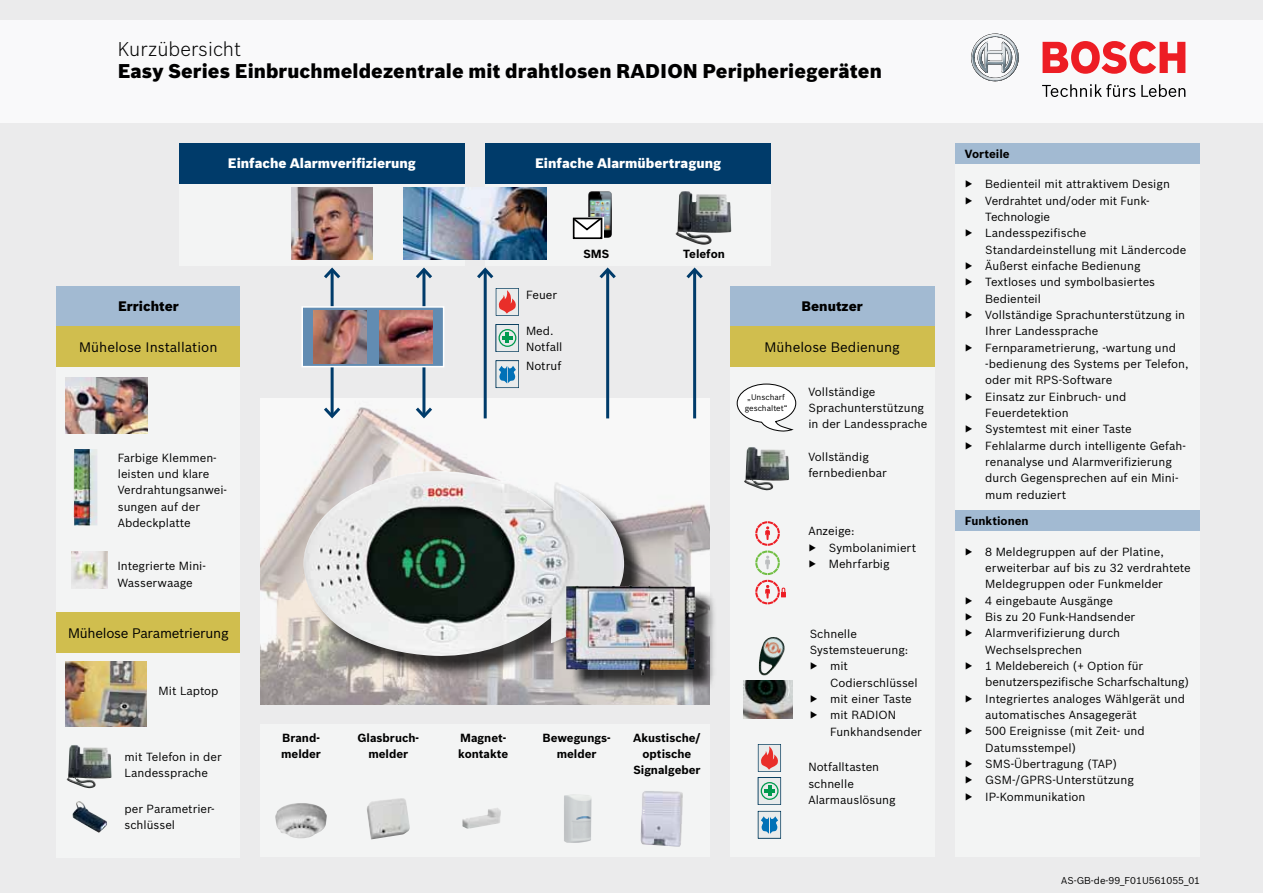
<style>
.page{position:relative;width:1263px;height:893px;background:#ebebec}
.page>*{position:absolute;margin:0;border:0;box-sizing:border-box;transform-origin:0 0}
.t1{font:900 19.5px "Bosch Sans";letter-spacing:.005em;color:#000}
.t2{font:300 19.5px "Bosch Sans";letter-spacing:.005em;color:#000}
.t3{font:900 13.5px "Bosch Sans";color:#fff}
.t4{font:13.5px "Bosch Sans";color:#000}
.t5{font:13.5px "Bosch Sans";letter-spacing:-.02em;color:#000}
.t6{font:900 13.5px "Bosch Sans";color:#000}
.t7{font:11.55px/16.4px "Bosch Sans";color:#000}
.t8{font:700 11.55px/16.4px "Bosch Sans";color:#000;text-align:center}
.t9{font:9.75px "Bosch Sans";color:#000}
.t10{font:7.95px/10.5px "Bosch Sans";color:#000;text-align:center}
</style>
<div class="page">
<div style="left:0;top:20px;width:1263px;height:102px;background:#fff"></div>
<div style="left:57px;top:286px;width:183px;height:41px;background:#a2bad2"></div>
<div style="left:57px;top:327px;width:183px;height:40px;background:#d0be4e"></div>
<div style="left:57px;top:612px;width:183px;height:41px;background:#d0be4e"></div>
<div style="left:57px;top:367px;width:183px;height:245px;background:#f3f4f4"></div>
<div style="left:57px;top:653px;width:183px;height:204px;background:#f3f4f4"></div>
<div style="left:730px;top:367px;width:204px;height:490px;background:#f3f4f4"></div>
<div style="left:730px;top:286px;width:204px;height:41px;background:#a2bad2"></div>
<div style="left:730px;top:327px;width:204px;height:40px;background:#d0be4e"></div>
<div style="left:261px;top:725px;width:449px;height:132px;background:#f3f4f4"></div>
<div style="left:179px;top:184px;width:286px;height:81px;background:#f3f4f4"></div>
<div style="left:485px;top:184px;width:286px;height:81px;background:#f3f4f4"></div>
<img style="left:261px;top:398px;width:449px;height:306px">
<div style="left:307px;top:475px;width:339px;height:203px;background:#000;opacity:.75"></div>
<img style="left:298px;top:471px;width:326px;height:187px">
<div style="left:569px;top:590px;width:148px;height:107px;background:#000;opacity:.75"></div>
<img style="left:566px;top:585px;width:130px;height:90px">
<svg style="left:496px;top:288px;width:23px;height:28px"></svg>
<svg style="left:496px;top:324px;width:23px;height:28px"></svg>
<svg style="left:496px;top:360px;width:23px;height:28px"></svg>
<svg style="left:737px;top:384px;width:59px;height:47px"></svg>
<svg style="left:758px;top:744px;width:23px;height:61px"></svg>
<svg style="left:758px;top:811px;width:23px;height:27px"></svg>
<img style="left:759px;top:637px;width:26px;height:39px">
<svg style="left:755px;top:521px;width:31px;height:83px"></svg>
<img style="left:743px;top:681px;width:49px;height:38px">
<img style="left:72px;top:551px;width:36px;height:37px">
<img style="left:74px;top:449px;width:23px;height:76px">
<img style="left:65px;top:661px;width:82px;height:66px">
<img style="left:72px;top:801px;width:35px;height:32px">
<img style="left:404px;top:187px;width:142px;height:73px">
<img style="left:291px;top:187px;width:82px;height:73px">
<img style="left:588px;top:191px;width:24px;height:47px">
<svg style="left:572px;top:217px;width:31px;height:23px"></svg>
<svg style="left:573px;top:218px;width:29px;height:21px"></svg>
<hr style="left:331px;top:270px;width:3px;height:146px;background:#003b6a">
<svg style="left:324px;top:267px;width:17px;height:15px"></svg>
<svg style="left:321px;top:404px;width:22px;height:17px"></svg>
<hr style="left:422px;top:270px;width:3px;height:146px;background:#003b6a">
<svg style="left:415px;top:267px;width:17px;height:15px"></svg>
<svg style="left:413px;top:404px;width:22px;height:17px"></svg>
<div style="left:301px;top:306px;width:143px;height:61px;background:#628cb2;border:2px solid #fff"></div>
<hr style="left:484px;top:270px;width:3px;height:148px;background:#003b6a">
<svg style="left:477px;top:267px;width:17px;height:15px"></svg>
<hr style="left:606px;top:270px;width:3px;height:148px;background:#003b6a">
<svg style="left:599px;top:267px;width:17px;height:15px"></svg>
<hr style="left:693px;top:270px;width:3px;height:148px;background:#003b6a">
<svg style="left:686px;top:267px;width:17px;height:15px"></svg>
<img style="left:313px;top:310px;width:53px;height:53px">
<img style="left:380px;top:310px;width:53px;height:53px">
<img style="left:65px;top:377px;width:82px;height:57px">
<img style="left:275px;top:803px;width:52px;height:35px">
<img style="left:367px;top:798px;width:43px;height:41px">
<img style="left:640px;top:791px;width:43px;height:55px">
<img style="left:462px;top:808px;width:39px;height:21px">
<img style="left:564px;top:794px;width:27px;height:49px">
<img style="left:66px;top:745px;width:46px;height:43px">
<img style="left:744px;top:447px;width:45px;height:43px">
<img style="left:675px;top:191px;width:37px;height:54px">
<div style="left:179px;top:143px;width:286px;height:41px;background:#003b6a"></div>
<div style="left:485px;top:143px;width:286px;height:41px;background:#003b6a"></div>
<div style="left:955px;top:163px;width:244px;height:347px;background:#f3f4f4"></div>
<div style="left:955px;top:531px;width:244px;height:326px;background:#f3f4f4"></div>
<div style="left:955px;top:143px;width:244px;height:20px;background:#a2bad2"></div>
<div style="left:955px;top:510px;width:244px;height:21px;background:#a2bad2"></div>
<svg style="left:971px;top:34px;width:48px;height:47px"></svg>
<svg style="left:1042px;top:84px;width:93px;height:13px"></svg>
<svg style="left:1141px;top:84px;width:44px;height:13px"></svg>
<svg style="left:1042px;top:41px;width:143px;height:33px"></svg>
<h1 class="t2" style="left:118px;top:35px;width:125px">Kurzübersicht</h1>
<h1 class="t1" style="left:118px;top:56px;width:765px">Easy Series Einbruchmeldezentrale mit drahtlosen RADION Peripheriegeräten</h1>
<p class="t3" style="left:228px;top:153px;width:190px">Einfache Alarmverifizierung</p>
<p class="t3" style="left:535px;top:153px;width:187px">Einfache Alarmübertragung</p>
<p class="t6" style="left:118px;top:296px;width:62px">Errichter</p>
<p class="t4" style="left:79px;top:337px;width:140px">Mühelose Installation</p>
<p class="t7" style="left:118px;top:449px;width:111px">Farbige Klemmen&shy;leisten und klare<br>Verdrahtungsanwei&shy;sungen auf der<br>Abdeckplatte</p>
<p class="t7" style="left:117px;top:557px;width:90px">Integrierte Mini-<br>Wasserwaage</p>
<p class="t5" style="left:68px;top:623px;width:162px">Mühelose Parametrierung</p>
<p class="t7" style="left:159px;top:682px;width:61px">Mit Laptop</p>
<p class="t7" style="left:125px;top:747px;width:99px">mit Telefon in der<br>Landessprache</p>
<p class="t7" style="left:125px;top:800px;width:92px">per Parametrier&shy;schlüssel</p>
<p class="t7" style="left:526px;top:286px;width:33px">Feuer</p>
<p class="t7" style="left:526px;top:322px;width:38px">Med.<br>Notfall</p>
<p class="t7" style="left:526px;top:357px;width:37px">Notruf</p>
<p class="t8" style="left:583px;top:245px;width:27px">SMS</p>
<p class="t8" style="left:683px;top:245px;width:43px">Telefon</p>
<p class="t6" style="left:801px;top:296px;width:63px">Benutzer</p>
<p class="t4" style="left:765px;top:337px;width:137px">Mühelose Bedienung</p>
<p class="t10" style="left:745px;top:392px;width:44px">„Unscharf geschaltet“</p>
<p class="t7" style="left:808px;top:382px;width:121px">Vollständige<br>Sprachunterstützung in der Landessprache</p>
<p class="t7" style="left:808px;top:448px;width:80px">Vollständig fernbedienbar</p>
<p class="t7" style="left:808px;top:522px;width:109px">Anzeige:<br>▶ Symbolanimiert ▶ Mehrfarbig</p>
<p class="t8" style="left:281px;top:728px;width:41px;text-align:left">Brand&shy;melder</p>
<p class="t8" style="left:358px;top:728px;width:63px">Glasbruch&shy;melder</p>
<p class="t8" style="left:458px;top:728px;width:52px;text-align:left">Magnet&shy;kontakte</p>
<p class="t8" style="left:543px;top:728px;width:70px">Bewegungs&shy;melder</p>
<p class="t8" style="left:633px;top:728px;width:69px">Akustische/ optische<br>Signalgeber</p>
<p class="t7" style="left:810px;top:625px;width:100px">Schnelle<br>Systemsteuerung: ▶ mit</p>
<p class="t7" style="left:810px;top:674px;width:110px;text-indent:20px">Codierschlüssel ▶ mit einer Taste ▶ mit RADION</p>
<p class="t7" style="left:830px;top:723px;width:93px">Funkhandsender</p>
<p class="t7" style="left:808px;top:758px;width:89px">Notfalltasten schnelle<br>Alarmauslösung</p>
<p class="t8" style="left:965px;top:145px;width:46px">Vorteile</p>
<p class="t7" style="left:965px;top:175px;width:207px">▶ Bedienteil mit attraktivem Design</p>
<p class="t7" style="left:965px;top:191px;width:186px">▶ Verdrahtet und/oder mit Funk-</p>
<p class="t7" style="left:985px;top:208px;width:66px">Technologie</p>
<p class="t7" style="left:965px;top:224px;width:123px">▶ Landesspezifische</p>
<p class="t7" style="left:985px;top:240px;width:203px">Standardeinstellung mit Ländercode</p>
<p class="t7" style="left:965px;top:257px;width:177px">▶ Äußerst einfache Bedienung</p>
<p class="t7" style="left:965px;top:273px;width:192px">▶ Textloses und symbolbasiertes</p>
<p class="t7" style="left:985px;top:289px;width:57px">Bedienteil</p>
<p class="t7" style="left:965px;top:306px;width:222px">▶ Vollständige Sprachunterstützung in</p>
<p class="t7" style="left:985px;top:322px;width:115px">Ihrer Landessprache</p>
<p class="t7" style="left:965px;top:338px;width:213px">▶ Fernparametrierung, -wartung und</p>
<p class="t7" style="left:985px;top:355px;width:205px">-bedienung des Systems per Telefon,</p>
<p class="t7" style="left:985px;top:371px;width:129px">oder mit RPS-Software</p>
<p class="t7" style="left:965px;top:387px;width:163px">▶ Einsatz zur Einbruch- und</p>
<p class="t7" style="left:985px;top:404px;width:85px">Feuerdetektion</p>
<p class="t7" style="left:965px;top:420px;width:168px">▶ Systemtest mit einer Taste</p>
<p class="t7" style="left:965px;top:436px;width:223px">▶ Fehlalarme durch intelligente Gefah-</p>
<p class="t7" style="left:985px;top:453px;width:188px">renanalyse und Alarmverifizierung</p>
<p class="t7" style="left:985px;top:469px;width:195px">durch Gegensprechen auf ein Mini-</p>
<p class="t7" style="left:985px;top:485px;width:83px">mum reduziert</p>
<p class="t8" style="left:965px;top:512px;width:65px">Funktionen</p>
<p class="t7" style="left:965px;top:543px;width:200px">▶ 8 Meldegruppen auf der Platine,</p>
<p class="t7" style="left:985px;top:559px;width:207px">erweiterbar auf bis zu 32 verdrahtete</p>
<p class="t7" style="left:985px;top:575px;width:179px">Meldegruppen oder Funkmelder</p>
<p class="t7" style="left:965px;top:592px;width:150px">▶ 4 eingebaute Ausgänge</p>
<p class="t7" style="left:965px;top:608px;width:172px">▶ Bis zu 20 Funk-Handsender</p>
<p class="t7" style="left:965px;top:624px;width:157px">▶ Alarmverifizierung durch</p>
<p class="t7" style="left:985px;top:641px;width:98px">Wechselsprechen</p>
<p class="t7" style="left:965px;top:657px;width:180px">▶ 1 Meldebereich (+ Option für</p>
<p class="t7" style="left:985px;top:673px;width:205px">benutzerspezifische Scharfschaltung)</p>
<p class="t7" style="left:965px;top:690px;width:222px">▶ Integriertes analoges Wählgerät und</p>
<p class="t7" style="left:985px;top:706px;width:153px">automatisches Ansagegerät</p>
<p class="t7" style="left:965px;top:722px;width:181px">▶ 500 Ereignisse (mit Zeit- und</p>
<p class="t7" style="left:985px;top:739px;width:93px">Datumsstempel)</p>
<p class="t7" style="left:965px;top:755px;width:154px">▶ SMS-Übertragung (TAP)</p>
<p class="t7" style="left:965px;top:771px;width:170px">▶ GSM-/GPRS-Unterstützung</p>
<p class="t7" style="left:965px;top:788px;width:122px">▶ IP-Kommunikation</p>
<p class="t9" style="left:1061px;top:874px;width:140px">AS-GB-de-99_F01U561055_01</p>
</div>
